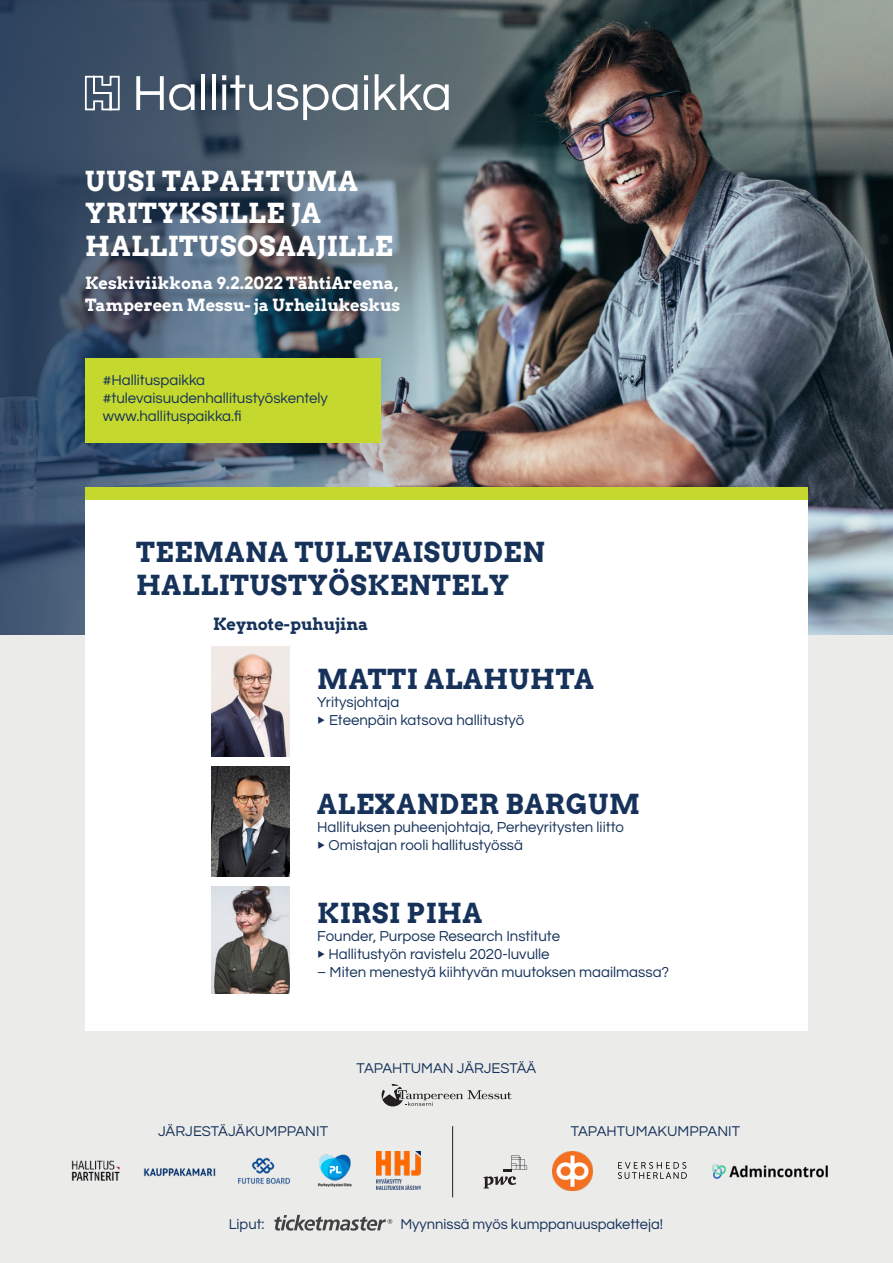
<style>
.page{position:relative;width:893px;height:1263px;background:#fff}
.page>*{position:absolute;margin:0;border:0;box-sizing:border-box;transform-origin:0 0}
.t1{font:700 27px "Arvo";letter-spacing:.025em;color:#16325a}
.t2{font:700 27px "Arvo";letter-spacing:.025em;color:#fff}
.t3{font:700 16.5px "Arvo";color:#fff}
.t4{font:700 16.5px "Arvo";color:#16325a}
.t5{font:15px "Questrial";color:#16325a}
.t6{font:14.7px "Questrial";color:#16325a}
.s1{font-family:"Roboto"}
</style>
<div class="page">
<img style="left:0;top:0;width:893px;height:635px">
<div style="left:0;top:635px;width:893px;height:628px;background:#ebebea"></div>
<div style="left:85px;top:487px;width:723px;height:543px;background:#fff"></div>
<div style="left:85px;top:487px;width:723px;height:12px;background:#c4d82d"></div>
<div style="left:85px;top:358px;width:295px;height:84px;background:#c4d82d"></div>
<svg style="left:84px;top:75px;width:37px;height:36px"></svg>
<svg style="left:136px;top:76px;width:59px;height:34px"></svg>
<hr style="left:201px;top:74px;width:4px;height:36px;background:#fff">
<hr style="left:212px;top:74px;width:4px;height:36px;background:#fff">
<svg style="left:222px;top:75px;width:135px;height:45px"></svg>
<svg style="left:364px;top:75px;width:4px;height:5px"></svg>
<svg style="left:364px;top:84px;width:4px;height:26px"></svg>
<svg style="left:375px;top:74px;width:74px;height:36px"></svg>
<img style="left:212px;top:887px;width:78px;height:106px">
<img style="left:212px;top:647px;width:78px;height:110px">
<img style="left:212px;top:767px;width:78px;height:110px">
<svg style="left:274px;top:1215px;width:118px;height:15px"></svg>
<hr style="left:452px;top:1126px;width:1px;height:71px;background:#231f20">
<svg style="left:381px;top:1084px;width:130px;height:22px"></svg>
<img style="left:71px;top:1160px;width:49px;height:21px">
<img style="left:238px;top:1157px;width:52px;height:28px">
<img style="left:317px;top:1154px;width:35px;height:33px">
<img style="left:377px;top:1151px;width:44px;height:38px">
<img style="left:143px;top:1168px;width:73px;height:9px">
<img style="left:553px;top:1151px;width:39px;height:40px">
<svg style="left:483px;top:1155px;width:44px;height:33px"></svg>
<svg style="left:618px;top:1162px;width:69px;height:17px"></svg>
<img style="left:713px;top:1164px;width:114px;height:14px">
<p class="t2" style="left:85px;top:164px;width:274px">UUSI TAPAHTUMA</p>
<p class="t2" style="left:85px;top:197px;width:237px">YRITYKSILLE JA</p>
<p class="t2" style="left:85px;top:229px;width:309px">HALLITUSOSAAJILLE</p>
<p class="t3" style="left:85px;top:272px;width:315px">Keskiviikkona 9.2.2022 TähtiAreena,</p>
<p class="t3" style="left:85px;top:295px;width:317px">Tampereen Messu- ja Urheilukeskus</p>
<p class="t5" style="left:103px;top:373px;width:104px">#Hallituspaikka</p>
<p class="t5" style="left:103px;top:391px;width:227px">#tulevaisuudenhallitustyöskentely</p>
<p class="t5" style="left:103px;top:409px;width:140px">www.hallituspaikka.fi</p>
<p class="t1" style="left:136px;top:536px;width:410px">TEEMANA TULEVAISUUDEN</p>
<p class="t1" style="left:136px;top:568px;width:375px">HALLITUSTYÖSKENTELY</p>
<p class="t4" style="left:213px;top:614px;width:157px">Keynote-puhujina</p>
<p class="t1" style="left:317px;top:663px;width:278px">MATTI ALAHUHTA</p>
<p class="t5" style="left:317px;top:695px;width:83px">Yritysjohtaja</p>
<p class="t5" style="left:317px;top:713px;width:209px"><span class="s1">‣</span> Eteenpäin katsova hallitustyö</p>
<p class="t1" style="left:317px;top:787px;width:324px">ALEXANDER BARGUM</p>
<p class="t5" style="left:317px;top:820px;width:308px">Hallituksen puheenjohtaja, Perheyritysten liitto</p>
<p class="t5" style="left:317px;top:838px;width:207px"><span class="s1">‣</span> Omistajan rooli hallitustyössä</p>
<p class="t1" style="left:317px;top:897px;width:166px">KIRSI PIHA</p>
<p class="t5" style="left:317px;top:929px;width:244px">Founder, Purpose Research Institute</p>
<p class="t5" style="left:317px;top:947px;width:234px"><span class="s1">‣</span> Hallitustyön ravistelu 2020-luvulle</p>
<p class="t5" style="left:317px;top:965px;width:353px">– Miten menestyä kiihtyvän muutoksen maailmassa?</p>
<p class="t6" style="left:357px;top:1061px;width:181px">TAPAHTUMAN JÄRJESTÄÄ</p>
<p class="t6" style="left:158px;top:1124px;width:171px">JÄRJESTÄJÄKUMPPANIT</p>
<p class="t6" style="left:571px;top:1124px;width:171px">TAPAHTUMAKUMPPANIT</p>
<p class="t6" style="left:229px;top:1217px;width:37px">Liput:</p>
<p class="t6" style="left:400px;top:1217px;width:264px">Myynnissä myös kumppanuuspaketteja!</p>
</div>
